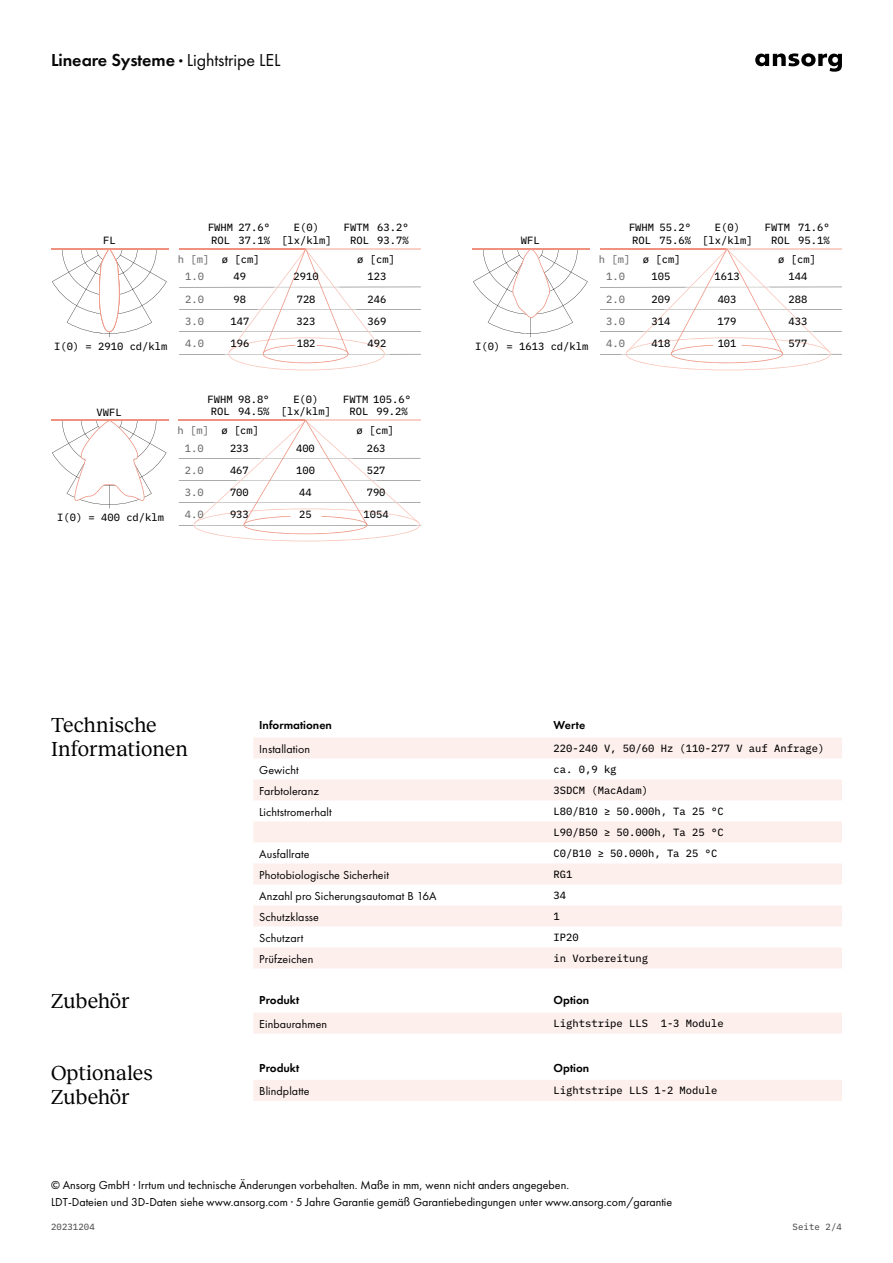
<style>
.page{position:relative;width:893px;height:1263px;background:#fff}
.page>*{position:absolute;margin:0;border:0;box-sizing:border-box;transform-origin:0 0}
.t1{font:21px/24px "Reckless";letter-spacing:-.005em;color:#000}
.t2{font:600 18px "Futura PT";letter-spacing:-.005em;color:#080808}
.t3{font:12px/16.5px "Futura PT";color:#000}
.t4{font:600 12px "Futura PT";color:#000}
.t5{font:10.5px/22px "IBM Plex Mono Text";color:#000}
.t6{font:10.5px/22px "IBM Plex Mono Text";color:#6b6c6a;text-align:center}
.t7{font:9px "IBM Plex Mono Text";letter-spacing:.01em;color:#4d4d4d}
.s1{font-weight:400}
</style>
<div class="page">
<svg style="left:755px;top:53px;width:87px;height:19px"></svg>
<hr style="left:600px;top:287px;width:242px;height:1px;background:#201f1a">
<hr style="left:600px;top:354px;width:242px;height:1px;background:#201f1a">
<hr style="left:600px;top:309px;width:242px;height:1px;background:#201f1a">
<hr style="left:600px;top:331px;width:242px;height:1px;background:#201f1a">
<hr style="left:472px;top:248px;width:118px;height:1px;background:#ee927f">
<hr style="left:600px;top:248px;width:127px;height:1px;background:#ee927f">
<hr style="left:727px;top:248px;width:115px;height:1px;background:#facfc5">
<svg style="left:473px;top:249px;width:115px;height:88px"></svg>
<svg style="left:620px;top:248px;width:214px;height:122px"></svg>
<hr style="left:179px;top:458px;width:241px;height:1px;background:#201f1a">
<hr style="left:179px;top:525px;width:241px;height:1px;background:#201f1a">
<hr style="left:179px;top:480px;width:241px;height:1px;background:#201f1a">
<hr style="left:179px;top:502px;width:241px;height:1px;background:#201f1a">
<hr style="left:51px;top:419px;width:118px;height:2px;background:#ee927f">
<hr style="left:179px;top:419px;width:126px;height:2px;background:#ee927f">
<svg style="left:191px;top:419px;width:230px;height:122px"></svg>
<svg style="left:52px;top:421px;width:114px;height:87px"></svg>
<hr style="left:179px;top:287px;width:242px;height:1px;background:#201f1a">
<hr style="left:179px;top:354px;width:242px;height:1px;background:#201f1a">
<hr style="left:179px;top:309px;width:242px;height:1px;background:#201f1a">
<hr style="left:179px;top:331px;width:242px;height:1px;background:#201f1a">
<hr style="left:51px;top:248px;width:118px;height:1px;background:#ee927f">
<hr style="left:179px;top:248px;width:127px;height:1px;background:#ee927f">
<hr style="left:306px;top:248px;width:115px;height:1px;background:#facfc5">
<svg style="left:52px;top:249px;width:115px;height:88px"></svg>
<svg style="left:216px;top:248px;width:181px;height:123px"></svg>
<svg style="left:253px;top:737px;width:589px;height:231px;fill:#fdefec"></svg>
<div style="left:253px;top:1013px;width:589px;height:20px;background:#fdefec"></div>
<div style="left:253px;top:1080px;width:589px;height:21px;background:#fdefec"></div>
<h2 class="t2" style="left:51px;top:49px;width:231px">Lineare Systeme · <span class="s1">Lightstripe LEL</span></h2>
<p class="t5" style="left:103px;top:229px;width:14px">FL</p>
<p class="t5" style="left:54px;top:335px;width:115px">I(0) = 2910 cd/klm</p>
<p class="t5" style="left:281px;top:220px;width:52px;line-height:12.6px;text-align:center">E(0) [lx/klm]</p>
<p class="t5" style="left:294px;top:265px;width:27px">2910<br>728<br>323<br>182</p>
<p class="t5" style="left:208px;top:220px;width:27px;line-height:12.6px">FWHM<br>ROL</p>
<p class="t5" style="left:239px;top:220px;width:33px;line-height:12.6px">27.6°<br>37.1%</p>
<p class="t5" style="left:344px;top:220px;width:27px;line-height:12.6px;text-align:center">FWTM<br>ROL</p>
<p class="t5" style="left:377px;top:220px;width:33px;line-height:12.6px">63.2°<br>93.7%</p>
<p class="t5" style="left:222px;top:247px;width:39px">ø [cm]</p>
<p class="t5" style="left:357px;top:250px;width:39px;line-height:17.4px;text-align:center">ø [cm]<br>123</p>
<p class="t5" style="left:367px;top:287px;width:20px;text-align:justify">246<br>369<br>492</p>
<p class="t6" style="left:178px;top:250px;width:33px;line-height:17.4px">h [m]<br>1.0</p>
<p class="t6" style="left:185px;top:287px;width:20px;text-align:justify">2.0<br>3.0<br>4.0</p>
<p class="t5" style="left:230px;top:265px;width:20px;text-align:center">49<br>98<br>147<br>196</p>
<p class="t5" style="left:97px;top:400px;width:27px">VWFL</p>
<p class="t5" style="left:57px;top:506px;width:108px">I(0) = 400 cd/klm</p>
<p class="t5" style="left:281px;top:392px;width:52px;line-height:12.6px;text-align:center">E(0) [lx/klm]</p>
<p class="t5" style="left:296px;top:436px;width:20px">400<br>100<br>44<br>25</p>
<p class="t5" style="left:208px;top:392px;width:27px;line-height:12.6px">FWHM<br>ROL</p>
<p class="t5" style="left:238px;top:392px;width:33px;line-height:12.6px">98.8°<br>94.5%</p>
<p class="t5" style="left:343px;top:392px;width:27px;line-height:12.6px;text-align:center">FWTM<br>ROL</p>
<p class="t5" style="left:373px;top:392px;width:39px;line-height:12.6px">105.6°<br>99.2%</p>
<p class="t6" style="left:178px;top:421px;width:33px;line-height:17.4px">h [m]<br>1.0</p>
<p class="t6" style="left:185px;top:458px;width:20px;text-align:justify">2.0<br>3.0<br>4.0</p>
<p class="t5" style="left:221px;top:419px;width:39px">ø [cm]</p>
<p class="t5" style="left:357px;top:421px;width:39px;line-height:17.4px;text-align:center">ø [cm]<br>263</p>
<p class="t5" style="left:364px;top:458px;width:27px">527<br>790<br>1054</p>
<p class="t5" style="left:230px;top:436px;width:20px;text-align:justify">233<br>467<br>700<br>933</p>
<p class="t5" style="left:521px;top:229px;width:20px">WFL</p>
<p class="t5" style="left:475px;top:335px;width:115px">I(0) = 1613 cd/klm</p>
<p class="t5" style="left:702px;top:220px;width:52px;line-height:12.6px;text-align:center">E(0) [lx/klm]</p>
<p class="t5" style="left:714px;top:265px;width:27px">1613<br>403<br>179<br>101</p>
<p class="t5" style="left:629px;top:220px;width:27px;line-height:12.6px;text-align:center">FWHM<br>ROL</p>
<p class="t5" style="left:660px;top:220px;width:33px;line-height:12.6px">55.2°<br>75.6%</p>
<p class="t5" style="left:765px;top:220px;width:27px;line-height:12.6px;text-align:center">FWTM<br>ROL</p>
<p class="t5" style="left:798px;top:220px;width:33px;line-height:12.6px">71.6°<br>95.1%</p>
<p class="t5" style="left:643px;top:247px;width:39px">ø [cm]</p>
<p class="t5" style="left:778px;top:250px;width:39px;line-height:17.4px;text-align:center">ø [cm]<br>144</p>
<p class="t5" style="left:788px;top:287px;width:20px;text-align:justify">288<br>433<br>577</p>
<p class="t6" style="left:599px;top:250px;width:33px;line-height:17.4px">h [m]<br>1.0</p>
<p class="t6" style="left:606px;top:287px;width:20px;text-align:justify">2.0<br>3.0<br>4.0</p>
<p class="t5" style="left:651px;top:265px;width:20px;text-align:justify">105<br>209<br>314<br>418</p>
<h1 class="t1" style="left:51px;top:712px;width:139px">Technische<br>Informationen</h1>
<p class="t4" style="left:259px;top:717px;width:74px">Informationen</p>
<p class="t4" style="left:554px;top:717px;width:33px">Werte</p>
<p class="t3" style="left:259px;top:740px;width:52px">Installation</p>
<p class="t5" style="left:554px;top:736px;width:272px">220-240 V, 50/60 Hz (110-277 V auf Anfrage)</p>
<p class="t3" style="left:259px;top:761px;width:41px">Gewicht</p>
<p class="t5" style="left:554px;top:757px;width:64px">ca. 0,9 kg</p>
<p class="t3" style="left:259px;top:782px;width:61px">Farbtoleranz</p>
<p class="t5" style="left:554px;top:778px;width:96px">3SDCM (MacAdam)</p>
<p class="t3" style="left:259px;top:803px;width:74px">Lichtstromerhalt</p>
<p class="t5" style="left:554px;top:800px;width:172px;line-height:21px">L80/B10 ≥ 50.000h, Ta 25 °C<br>L90/B50 ≥ 50.000h, Ta 25 °C</p>
<p class="t3" style="left:259px;top:845px;width:52px">Ausfallrate</p>
<p class="t5" style="left:554px;top:841px;width:165px">C0/B10 ≥ 50.000h, Ta 25 °C</p>
<p class="t3" style="left:259px;top:866px;width:131px">Photobiologische Sicherheit</p>
<p class="t5" style="left:554px;top:862px;width:20px">RG1</p>
<p class="t3" style="left:259px;top:887px;width:179px">Anzahl pro Sicherungsautomat B 16A</p>
<p class="t5" style="left:554px;top:883px;width:14px">34</p>
<p class="t3" style="left:259px;top:908px;width:61px">Schutzklasse</p>
<p class="t5" style="left:554px;top:904px;width:8px">1</p>
<p class="t3" style="left:259px;top:929px;width:46px">Schutzart</p>
<p class="t5" style="left:554px;top:925px;width:27px">IP20</p>
<p class="t3" style="left:259px;top:950px;width:56px">Prüfzeichen</p>
<p class="t5" style="left:554px;top:946px;width:96px">in Vorbereitung</p>
<h1 class="t1" style="left:51px;top:988px;width:80px">Zubehör</h1>
<p class="t4" style="left:259px;top:993px;width:42px">Produkt</p>
<p class="t4" style="left:554px;top:993px;width:37px">Option</p>
<p class="t3" style="left:259px;top:1015px;width:69px">Einbaurahmen</p>
<p class="t5" style="left:554px;top:1011px;width:172px">Lightstripe LLS 1-3 Module</p>
<h1 class="t1" style="left:51px;top:1060px;width:103px">Optionales<br>Zubehör</h1>
<p class="t4" style="left:259px;top:1060px;width:42px">Produkt</p>
<p class="t4" style="left:554px;top:1060px;width:37px">Option</p>
<p class="t3" style="left:259px;top:1082px;width:52px">Blindplatte</p>
<p class="t5" style="left:554px;top:1079px;width:165px">Lightstripe LLS 1-2 Module</p>
<p class="t3" style="left:51px;top:1177px;width:623px">© Ansorg GmbH · Irrtum und technische Änderungen vorbehalten. Maße in mm, wenn nicht anders angegeben.<br>LDT-Dateien und 3D-Daten siehe www.ansorg.com · 5 Jahre Garantie gemäß Garantiebedingungen unter www.ansorg.com/garantie</p>
<p class="t7" style="left:51px;top:1220px;width:45px">20231204</p>
<p class="t7" style="left:793px;top:1220px;width:51px">Seite 2/4</p>
</div>
